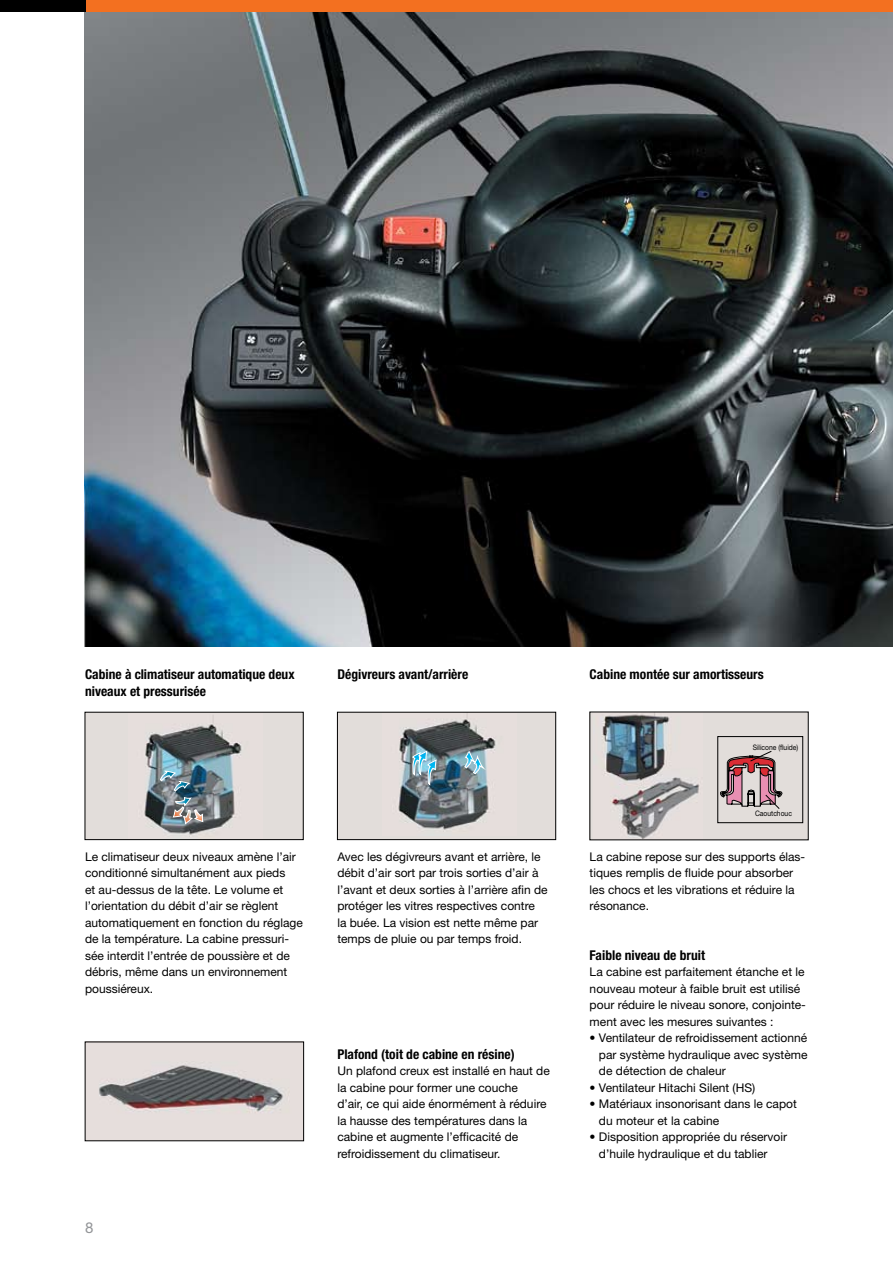
<style>
.page{position:relative;width:893px;height:1263px;background:#fff}
.page>*{position:absolute;margin:0;border:0;box-sizing:border-box;transform-origin:0 0}
.t1{font:15px "Helvetica Neue";color:#939598}
.t2{font:700 condensed 13.5px/16.5px "Helvetica Neue";color:#000}
.t3{font:12px/16.5px "Helvetica Neue";color:#000}
.t4{font:7.5px "Helvetica Neue";color:#000;scale:.9 1}
</style>
<div class="page">
<img style="left:85px;top:11px;width:808px;height:635px">
<img style="left:87px;top:1044px;width:215px;height:95px">
<div style="left:85px;top:712px;width:218px;height:128px;background:#e2ddda"></div>
<img style="left:143px;top:724px;width:99px;height:111px">
<div style="left:85px;top:712px;width:218px;height:128px;border:1px solid #000"></div>
<img style="left:160px;top:771px;width:44px;height:54px">
<div style="left:590px;top:712px;width:218px;height:128px;background:#e2ddda"></div>
<img style="left:602px;top:714px;width:97px;height:124px">
<div style="left:718px;top:736px;width:85px;height:87px;border:1px solid #000"></div>
<svg style="left:720px;top:751px;width:62px;height:58px"></svg>
<div style="left:337px;top:712px;width:219px;height:128px;background:#e2ddda"></div>
<img style="left:397px;top:719px;width:99px;height:111px">
<div style="left:337px;top:712px;width:219px;height:128px;border:1px solid #000"></div>
<svg style="left:464px;top:736px;width:28px;height:38px"></svg>
<svg style="left:412px;top:751px;width:25px;height:35px"></svg>
<div style="left:0;top:0;width:893px;height:11px;background:#f37020"></div>
<div style="left:0;top:0;width:85px;height:11px;background:#000"></div>
<p class="t2" style="left:85px;top:666px;width:211px">Cabine à climatiseur automatique deux niveaux et pressurisée</p>
<p class="t2" style="left:337px;top:666px;width:132px">Dégivreurs avant/arrière</p>
<p class="t3" style="left:85px;top:848px;width:219px">Le climatiseur deux niveaux amène l’air conditionné simultanément aux pieds<br>et au-dessus de la tête. Le volume et l’orientation du débit d’air se règlent automatiquement en fonction du réglage de la température. La cabine pressuri&shy;sée interdit l’entrée de poussière et de débris, même dans un environnement poussiéreux.</p>
<p class="t1" style="left:85px;top:1219px;width:10px">8</p>
<p class="t3" style="left:337px;top:848px;width:212px">Avec les dégivreurs avant et arrière, le débit d’air sort par trois sorties d’air à l’avant et deux sorties à l’arrière afin de protéger les vitres respectives contre<br>la buée. La vision est nette même par temps de pluie ou par temps froid.</p>
<p class="t2" style="left:337px;top:1045px;width:179px">Plafond (toit de cabine en résine)</p>
<p class="t3" style="left:337px;top:1062px;width:214px">Un plafond creux est installé en haut de la cabine pour former une couche<br>d’air, ce qui aide énormément à réduire la hausse des températures dans la cabine et augmente l’efficacité de refroidissement du climatiseur.</p>
<p class="t2" style="left:590px;top:666px;width:176px">Cabine montée sur amortisseurs</p>
<p class="t4" style="left:753px;top:743px;width:52px">Silicone (fluide)</p>
<p class="t4" style="left:755px;top:808px;width:42px">Caoutchouc</p>
<p class="t3" style="left:590px;top:848px;width:217px">La cabine repose sur des supports élas&shy;tiques remplis de fluide pour absorber les chocs et les vibrations et réduire la résonance.</p>
<p class="t2" style="left:590px;top:946px;width:117px">Faible niveau de bruit</p>
<p class="t3" style="left:590px;top:963px;width:218px">La cabine est parfaitement étanche et le nouveau moteur à faible bruit est utilisé pour réduire le niveau sonore, conjointe&shy;ment avec les mesures suivantes :</p>
<p class="t3" style="left:599px;top:1029px;width:210px;text-align:justify;text-indent:-9px">• Ventilateur de refroidissement actionné par système hydraulique avec système de détection de chaleur</p>
<p class="t3" style="left:590px;top:1079px;width:167px">• Ventilateur Hitachi Silent (HS)</p>
<p class="t3" style="left:599px;top:1095px;width:199px;text-indent:-9px">• Matériaux insonorisant dans le capot du moteur et la cabine</p>
<p class="t3" style="left:599px;top:1128px;width:190px;text-indent:-9px">• Disposition appropriée du réservoir d’huile hydraulique et du tablier</p>
</div>
